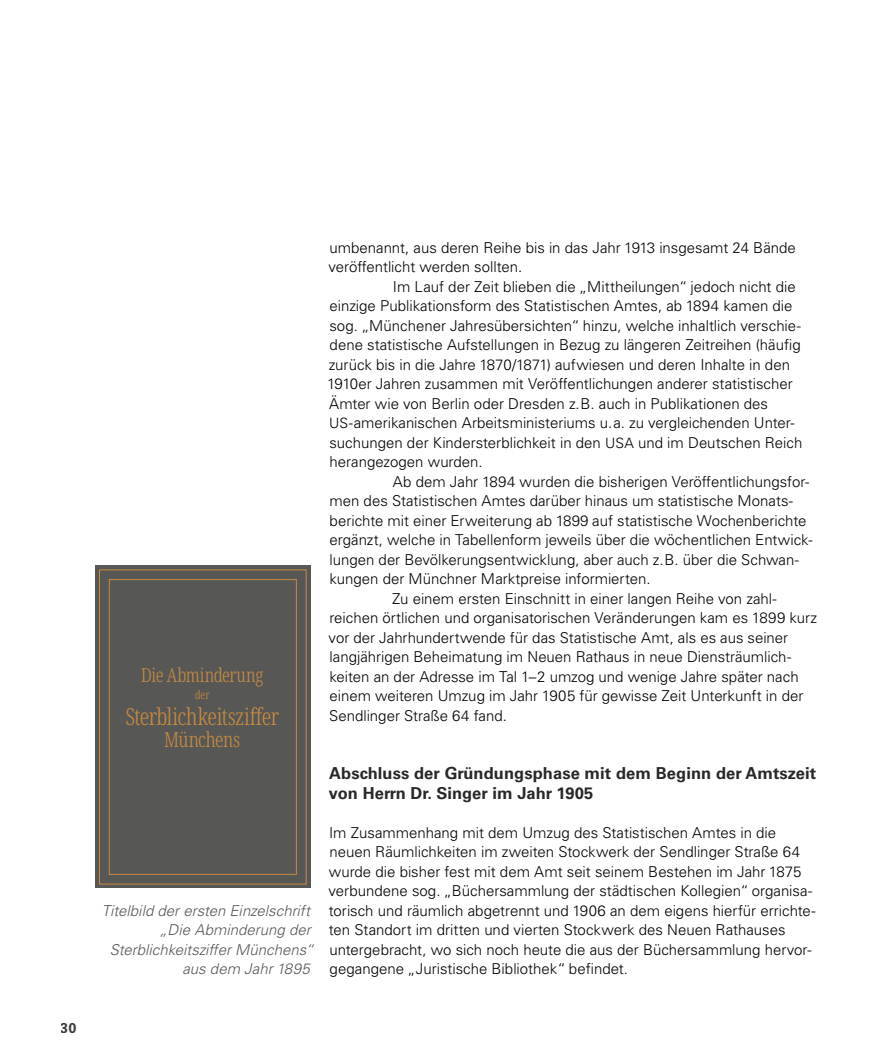
<style>
.page{position:relative;width:893px;height:1063px;background:#fff}
.page>*{position:absolute;margin:0;border:0;box-sizing:border-box;transform-origin:0 0}
.t1{font:300 extra-condensed 23.4px "Noto Serif";letter-spacing:-.025em;color:#c78a3e}
.t2{font:300 extra-condensed 20.7px "Noto Serif";letter-spacing:-.02em;color:#c78a3e}
.t3{font:300 extra-condensed 19.35px "Noto Serif";letter-spacing:-.015em;color:#c78a3e}
.id210{font:700 16.5px/19.5px "Univers LT Pro 65";letter-spacing:.005em;color:#282827}
.id11633{font:300 15px/19.5px "Univers LT Pro 45";color:#000}
.id11631{font:300 15px/19.5px "Univers LT Pro 45";color:#000}
.t4{font:italic 300 15px/19.5px "Univers LT Pro 45";color:#575756;text-align:right}
.t5{font:700 14.25px "Univers LT Pro 65";color:#3c3c3b}
.t6{font:300 extra-condensed 11.7px "Noto Serif";color:#c78a3e}
.s1{font-size:14.25px}
</style>
<div class="page">
<div style="left:95px;top:566px;width:215px;height:322px;background:#575756"></div>
<div style="left:99px;top:570px;width:207px;height:314px;border:1px solid #c78a3e"></div>
<div style="left:109px;top:579px;width:188px;height:296px;border:1px solid #c78a3e"></div>
<p class="t5" style="left:61px;top:1018px;width:17px">30</p>
<p class="t3" style="left:141px;top:662px;width:124px">Die Abminderung</p>
<p class="t6" style="left:195px;top:686px;width:16px">der</p>
<h1 class="t1" style="left:126px;top:700px;width:155px">Sterblichkeitsziffer</h1>
<h2 class="t2" style="left:164px;top:725px;width:78px">Münchens</h2>
<p class="t4" style="left:102px;top:901px;width:214px">Titelbild der ersten Einzelschrift „Die Abminderung der<br>Sterblichkeitsziffer Münchens“ aus dem Jahr 1895</p>
<p class="id11633" style="left:329px;top:237px;width:469px">umbenannt, aus deren Reihe bis in das Jahr 1913 insgesamt 24 Bände veröffentlicht werden sollten.</p>
<p class="id11633" style="left:327px;top:276px;width:477px;text-indent:66px">Im Lauf der Zeit blieben die „Mittheilungen“ jedoch nicht die einzige Publikationsform des Statistischen Amtes, ab 1894 kamen die sog. „Münchener Jahresübersichten“ hinzu, welche inhaltlich verschie&shy;dene statistische Aufstellungen in Bezug zu längeren Zeitreihen (häufig zurück bis in die Jahre 1870/1871) aufwiesen und deren Inhalte in den 1910er Jahren zusammen mit Veröffentlichungen anderer statistischer Ämter wie von Berlin oder Dresden z.B. auch in Publikationen des <span class="s1">US</span>-amerikanischen Arbeitsministeriums u.a. zu vergleichenden Unter&shy;suchungen der Kindersterblichkeit in den <span class="s1">USA</span> und im Deutschen Reich herangezogen wurden.</p>
<p class="id11633" style="left:329px;top:471px;width:485px;text-indent:63px">Ab dem Jahr 1894 wurden die bisherigen Veröffentlichungsfor&shy;men des Statistischen Amtes darüber hinaus um statistische Monats&shy;berichte mit einer Erweiterung ab 1899 auf statistische Wochenberichte ergänzt, welche in Tabellenform jeweils über die wöchentlichen Entwick&shy;lungen der Bevölkerungsentwicklung, aber auch z.B. über die Schwan&shy;kungen der Münchner Marktpreise informierten.</p>
<p class="id11633" style="left:329px;top:588px;width:490px;text-indent:63px">Zu einem ersten Einschnitt in einer langen Reihe von zahl&shy;reichen örtlichen und organisatorischen Veränderungen kam es 1899 kurz vor der Jahrhundertwende für das Statistische Amt, als es aus seiner langjährigen Beheimatung im Neuen Rathaus in neue Diensträumlich&shy;keiten an der Adresse im Tal 1–2 umzog und wenige Jahre später nach einem weiteren Umzug im Jahr 1905 für gewisse Zeit Unterkunft in der Sendlinger Straße 64 fand.</p>
<h2 class="id210" style="left:329px;top:763px;width:489px">Abschluss der Gründungsphase mit dem Beginn der Amtszeit von Herrn Dr. Singer im Jahr 1905</h2>
<p class="id11631" style="left:329px;top:822px;width:489px">Im Zusammenhang mit dem Umzug des Statistischen Amtes in die neuen Räumlichkeiten im zweiten Stockwerk der Sendlinger Straße 64 wurde die bisher fest mit dem Amt seit seinem Bestehen im Jahr 1875 verbundene sog. „Büchersammlung der städtischen Kollegien“ organisa&shy;torisch und räumlich abgetrennt und 1906 an dem eigens hierfür errichte&shy;ten Standort im dritten und vierten Stockwerk des Neuen Rathauses untergebracht, wo sich noch heute die aus der Büchersammlung hervor&shy;gegangene „Juristische Bibliothek“ befindet.</p>
</div>
